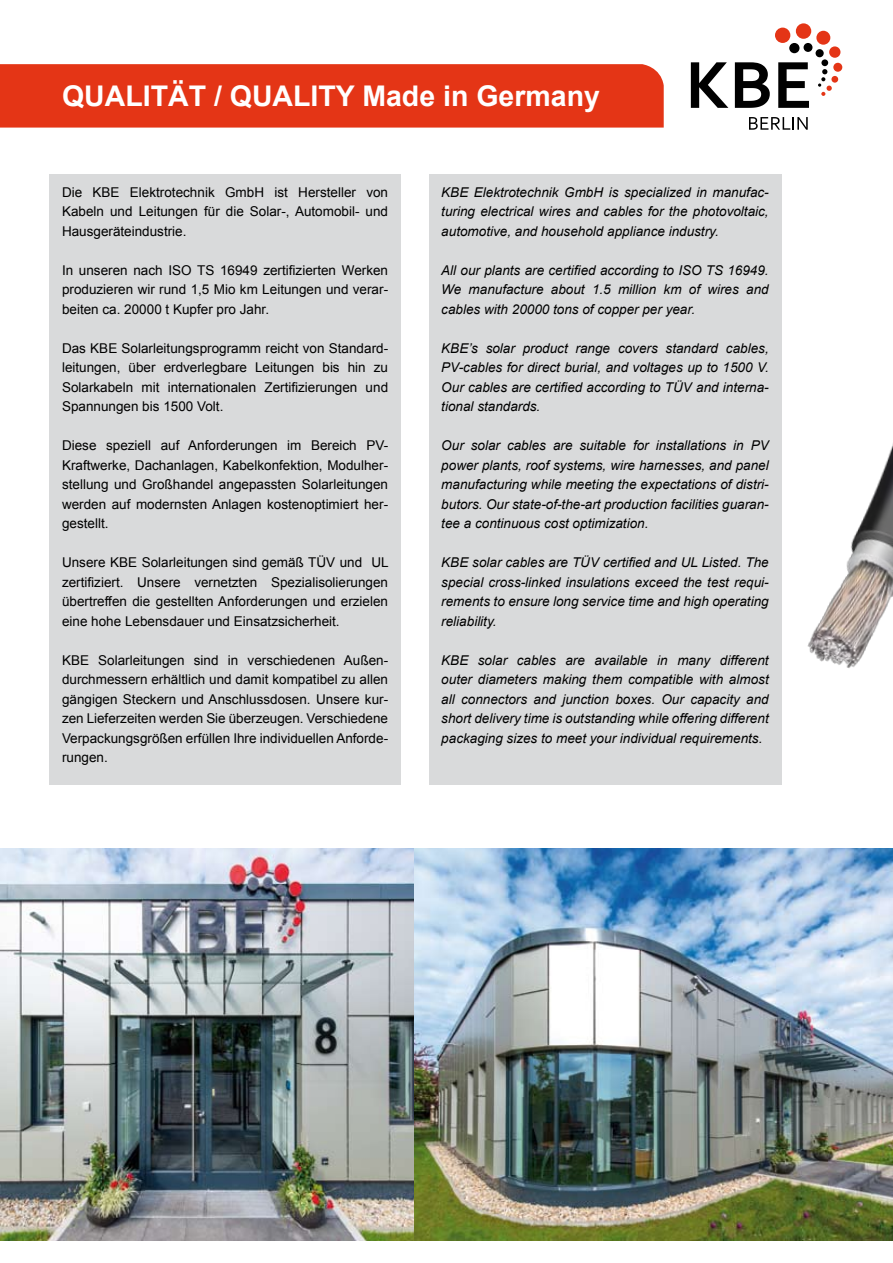
<style>
.page{position:relative;width:893px;height:1263px;background:#fff}
.page>*{position:absolute;margin:0;border:0;box-sizing:border-box;transform-origin:0 0}
.t1{font:700 28.5px "Arial";color:#fff}
.t2{font:italic 13.5px/19.5px "Arial";color:#000;text-align:justify}
.t3{font:13.5px/19.5px "Arial";color:#000;text-align:justify}
</style>
<div class="page">
<div style="left:49px;top:174px;width:352px;height:611px;background:#d9dadb"></div>
<div style="left:429px;top:174px;width:352px;height:611px;background:#d9dadb"></div>
<img style="left:0;top:848px;width:415px;height:393px">
<img style="left:415px;top:848px;width:478px;height:393px">
<img style="left:690px;top:23px;width:203px;height:746px">
<div style="left:0;top:64px;width:664px;height:64px;background:#e43516"></div>
<h1 class="t1" style="left:62px;top:77px;width:539px">QUALITÄT / QUALITY Made in Germany</h1>
<p class="t3" style="left:62px;top:183px;width:328px">Die KBE Elektrotechnik GmbH ist Hersteller von Kabeln und Leitungen für die Solar-, Automobil- und Hausgeräteindustrie.</p>
<p class="t3" style="left:62px;top:261px;width:328px">In unseren nach ISO TS 16949 zertifizierten Werken produzieren wir rund 1,5 Mio km Leitungen und verar&shy;beiten ca. 20000 t Kupfer pro Jahr.</p>
<p class="t3" style="left:62px;top:339px;width:328px">Das KBE Solarleitungsprogramm reicht von Standard&shy;leitungen, über erdverlegbare Leitungen bis hin zu Solarkabeln mit internationalen Zertifizierungen und Spannungen bis 1500 Volt.</p>
<p class="t3" style="left:62px;top:436px;width:328px">Diese speziell auf Anforderungen im Bereich PV-Kraftwerke, Dachanlagen, Kabelkonfektion, Modulher&shy;stellung und Großhandel angepassten Solarleitungen werden auf modernsten Anlagen kostenoptimiert her&shy;gestellt.</p>
<p class="t3" style="left:62px;top:553px;width:328px">Unsere KBE Solarleitungen sind gemäß TÜV und UL zertifiziert. Unsere vernetzten Spezialisolierungen übertreffen die gestellten Anforderungen und erzielen eine hohe Lebensdauer und Einsatzsicherheit.</p>
<p class="t3" style="left:62px;top:650px;width:328px">KBE Solarleitungen sind in verschiedenen Außen&shy;durchmessern erhältlich und damit kompatibel zu allen gängigen Steckern und Anschlussdosen. Unsere kur&shy;zen Lieferzeiten werden Sie überzeugen. Verschiedene Verpackungsgrößen erfüllen Ihre individuellen Anforde&shy;rungen.</p>
<p class="t2" style="left:441px;top:183px;width:329px">KBE Elektrotechnik GmbH is specialized in manufac&shy;turing electrical wires and cables for the photovoltaic, automotive, and household appliance industry.</p>
<p class="t2" style="left:441px;top:261px;width:329px">All our plants are certified according to ISO TS 16949.<br>We manufacture about 1.5 million km of wires and cables with 20000 tons of copper per year.</p>
<p class="t2" style="left:441px;top:339px;width:329px">KBE’s solar product range covers standard cables, PV-cables for direct burial, and voltages up to 1500 V.<br>Our cables are certified according to TÜV and interna&shy;tional standards.</p>
<p class="t2" style="left:441px;top:436px;width:329px">Our solar cables are suitable for installations in PV power plants, roof systems, wire harnesses, and panel manufacturing while meeting the expectations of distri&shy;butors. Our state-of-the-art production facilities guaran&shy;tee a continuous cost optimization.</p>
<p class="t2" style="left:441px;top:553px;width:329px">KBE solar cables are TÜV certified and UL Listed. The special cross-linked insulations exceed the test requi&shy;rements to ensure long service time and high operating reliability.</p>
<p class="t2" style="left:441px;top:651px;width:329px">KBE solar cables are available in many different outer diameters making them compatible with almost all connectors and junction boxes. Our capacity and short delivery time is outstanding while offering different packaging sizes to meet your individual requirements.</p>
</div>
